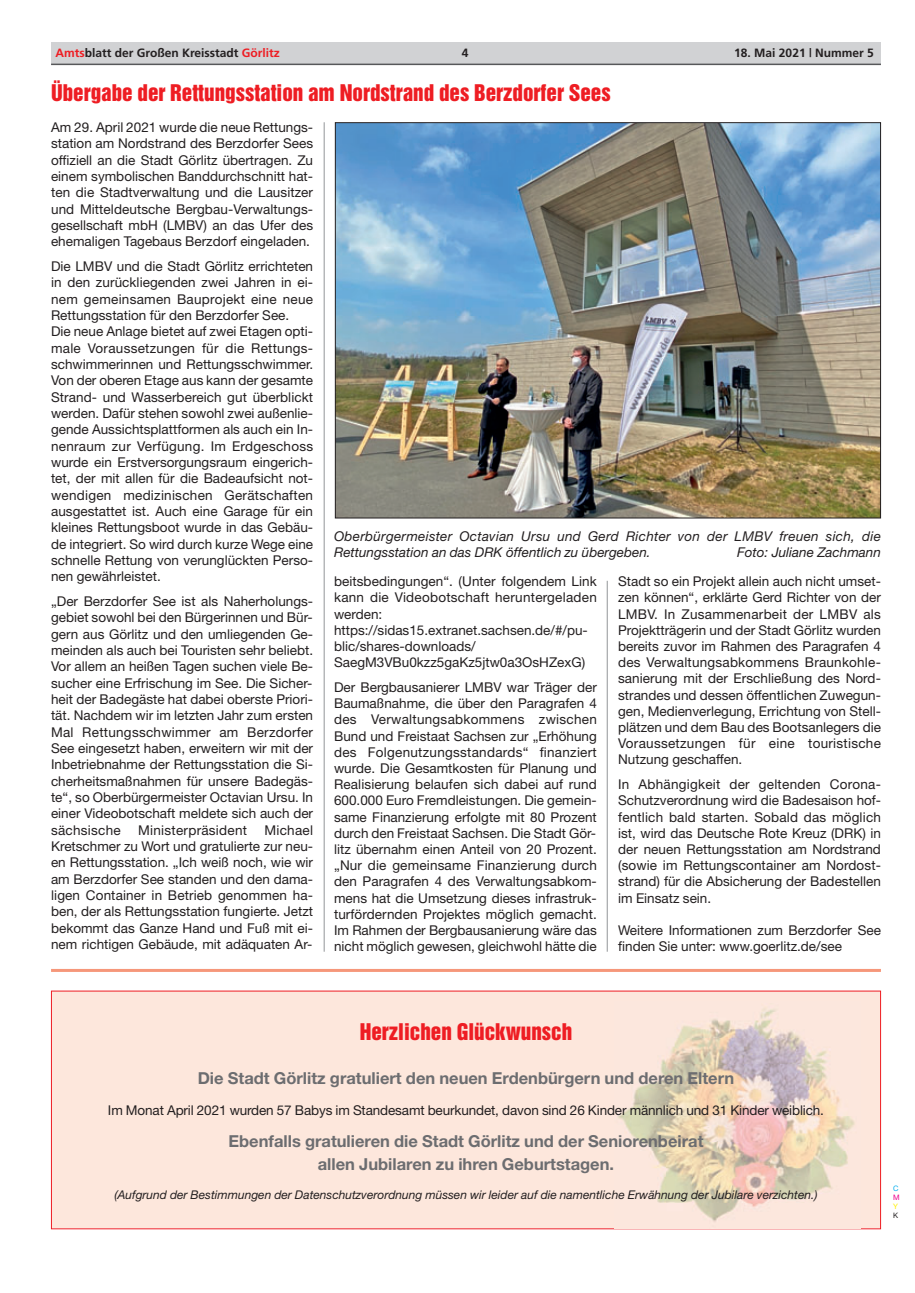
<style>
.page{position:relative;width:915px;height:1293px;background:#fff}
.page>*{position:absolute;margin:0;border:0;box-sizing:border-box;transform-origin:0 0}
.t1{font:21px "Helvetica Inserat";color:#ee1d23}
.t2{font:700 16.5px/23.1px "Helvetica Neue";color:#6c6d70;text-align:center}
.t3{font:13.5px/16.4px "Helvetica Neue";color:#231f20;text-align:justify}
.t4{font:italic 13.5px/16.2px "Helvetica Neue";letter-spacing:.02em;color:#231f20}
.t5{font:italic 13.5px "Helvetica Neue";color:#231f20}
.t6{font:13.5px "Helvetica Neue";letter-spacing:.02em;color:#231f20}
.t7{font:italic 12px "Helvetica Neue";color:#231f20}
.t8{font:700 12px "Frutiger";color:#231f20}
.t9{font:7.5px "Helvetica Neue";color:#00aeef}
.t10{font:7.5px "Helvetica Neue";color:#ed028c}
.t11{font:7.5px "Helvetica Neue";color:#fff101}
.t12{font:7.5px "Helvetica Neue";color:#231f20}
.s1{color:#ee1d23}
</style>
<div class="page">
<div style="left:51px;top:43px;width:829px;height:21px;background:#d1d2d4"></div>
<hr style="left:51px;top:64px;width:829px;height:1px;background:#57585a">
<img style="left:337px;top:124px;width:541px;height:392px">
<hr style="left:324px;top:122px;width:1px;height:829px;background:#939598">
<hr style="left:606px;top:581px;width:1px;height:370px;background:#939598">
<div style="left:52px;top:991px;width:827px;height:237px;background:#fde7dc"></div>
<img style="left:618px;top:1009px;width:237px;height:213px">
<hr style="left:51px;top:969px;width:829px;height:3px;background:#f6977a">
<p class="t8" style="left:55px;top:47px;width:226px"><span class="s1">Amts</span>blatt der Großen Kreisstadt <span class="s1">Görlitz</span></p>
<p class="t8" style="left:461px;top:47px;width:8px">4</p>
<p class="t8" style="left:734px;top:47px;width:141px">18. Mai 2021 | Nummer 5</p>
<h1 class="t1" style="left:51px;top:85px;width:561px">Übergabe der Rettungsstation am Nordstrand des Berzdorfer Sees</h1>
<p class="t3" style="left:51px;top:120px;width:263px">Am 29. April 2021 wurde die neue Rettungs&shy;station am Nordstrand des Berzdorfer Sees offiziell an die Stadt Görlitz übertragen. Zu einem symbolischen Banddurchschnitt hat&shy;ten die Stadtverwaltung und die Lausitzer und Mitteldeutsche Bergbau-Verwaltungs&shy;gesellschaft mbH (LMBV) an das Ufer des ehemaligen Tagebaus Berzdorf eingeladen.</p>
<p class="t3" style="left:51px;top:259px;width:263px;text-align:left">Die LMBV und die Stadt Görlitz errichteten in den zurückliegenden zwei Jahren in ei&shy;nem gemeinsamen Bauprojekt eine neue Rettungsstation für den Berzdorfer See.<br>Die neue Anlage bietet auf zwei Etagen opti&shy;male Voraussetzungen für die Rettungs&shy;schwimmerinnen und Rettungsschwimmer.<br>Von der oberen Etage aus kann der gesamte Strand- und Wasserbereich gut überblickt werden. Dafür stehen sowohl zwei außenlie&shy;gende Aussichtsplattformen als auch ein In&shy;nenraum zur Verfügung. Im Erdgeschoss wurde ein Erstversorgungsraum eingerich&shy;tet, der mit allen für die Badeaufsicht not&shy;wendigen medizinischen Gerätschaften ausgestattet ist. Auch eine Garage für ein kleines Rettungsboot wurde in das Gebäu&shy;de integriert. So wird durch kurze Wege eine schnelle Rettung von verunglückten Perso&shy;nen gewährleistet.</p>
<p class="t3" style="left:51px;top:594px;width:263px">„Der Berzdorfer See ist als Naherholungs&shy;gebiet sowohl bei den Bürgerinnen und Bür&shy;gern aus Görlitz und den umliegenden Ge&shy;meinden als auch bei Touristen sehr beliebt.<br>Vor allem an heißen Tagen suchen viele Be&shy;sucher eine Erfrischung im See. Die Sicher&shy;heit der Badegäste hat dabei oberste Priori&shy;tät. Nachdem wir im letzten Jahr zum ersten Mal Rettungsschwimmer am Berzdorfer See eingesetzt haben, erweitern wir mit der Inbetriebnahme der Rettungsstation die Si&shy;cherheitsmaßnahmen für unsere Badegäs&shy;te“, so Oberbürgermeister Octavian Ursu. In einer Videobotschaft meldete sich auch der sächsische</p>
<p class="t3" style="left:51px;top:823px;width:263px;text-indent:213px">Michael Kretschmer zu Wort und gratulierte zur neu&shy;en Rettungsstation. „Ich weiß noch, wie wir am Berzdorfer See standen und den dama&shy;ligen Container in Betrieb genommen ha&shy;ben, der als Rettungsstation fungierte. Jetzt bekommt das Ganze Hand und Fuß mit ei&shy;nem richtigen Gebäude, mit adäquaten Ar-</p>
<p class="t6" style="left:138px;top:825px;width:110px">Ministerpräsident</p>
<p class="t4" style="left:334px;top:529px;width:548px">Oberbürgermeister Octavian Ursu und Gerd Richter von der LMBV freuen sich, die<br>Rettungsstation an das DRK öffentlich zu übergeben.</p>
<p class="t5" style="left:736px;top:547px;width:145px">Foto: Juliane Zachmann</p>
<p class="t3" style="left:334px;top:575px;width:264px;text-align:left">beitsbedingungen“. (Unter folgendem Link kann die Videobotschaft heruntergeladen werden: https://sidas15.extranet.sachsen.de/#/pu&shy;blic/shares-downloads/ SaegM3VBu0kzz5gaKz5jtw0a3OsHZexG)</p>
<p class="t3" style="left:334px;top:680px;width:264px">Der Bergbausanierer LMBV war Träger der Baumaßnahme, die über den Paragrafen 4 des Verwaltungsabkommens zwischen Bund und Freistaat Sachsen zur „Erhöhung des Folgenutzungsstandards“ finanziert wurde. Die Gesamtkosten für Planung und Realisierung belaufen sich dabei auf rund 600.000 Euro Fremdleistungen. Die gemein&shy;same Finanzierung erfolgte mit 80 Prozent durch den Freistaat Sachsen. Die Stadt Gör&shy;litz übernahm einen Anteil von 20 Prozent. „Nur die gemeinsame Finanzierung durch den Paragrafen 4 des Verwaltungsabkom&shy;mens hat die Umsetzung dieses infrastruk&shy;turfördernden Projektes möglich gemacht.<br>Im Rahmen der Bergbausanierung wäre das nicht möglich gewesen, gleichwohl hätte die</p>
<p class="t3" style="left:618px;top:575px;width:264px">Stadt so ein Projekt allein auch nicht umset&shy;zen können“, erklärte Gerd Richter von der LMBV. In Zusammenarbeit der LMBV als Projektträgerin und der Stadt Görlitz wurden bereits zuvor im Rahmen des Paragrafen 4 des Verwaltungsabkommens Braunkohle&shy;sanierung mit der Erschließung des Nord&shy;strandes und dessen öffentlichen Zuwegun&shy;gen, Medienverlegung, Errichtung von Stell&shy;plätzen und dem Bau des Bootsanlegers die Voraussetzungen für eine touristische Nutzung geschaffen.</p>
<p class="t3" style="left:618px;top:777px;width:264px">In Abhängigkeit der geltenden Corona-Schutzverordnung wird die Badesaison hof&shy;fentlich bald starten. Sobald das möglich ist, wird das Deutsche Rote Kreuz (DRK) in der neuen Rettungsstation am Nordstrand (sowie im Rettungscontainer am Nordost&shy;strand) für die Absicherung der Badestellen im Einsatz sein.</p>
<p class="t3" style="left:618px;top:923px;width:264px">Weitere Informationen zum Berzdorfer See finden Sie unter: www.goerlitz.de/see</p>
<h1 class="t1" style="left:359px;top:1023px;width:214px">Herzlichen Glückwunsch</h1>
<p class="t2" style="left:198px;top:1067px;width:538px">Die Stadt Görlitz gratuliert den neuen Erdenbürgern und deren Eltern</p>
<p class="t3" style="left:108px;top:1103px;width:717px">Im Monat April 2021 wurden 57 Babys im Standesamt beurkundet, davon sind 26 Kinder männlich und 31 Kinder weiblich.</p>
<p class="t2" style="left:228px;top:1131px;width:476px">Ebenfalls gratulieren die Stadt Görlitz und der Seniorenbeirat allen Jubilaren zu ihren Geburtstagen.</p>
<p class="t7" style="left:114px;top:1190px;width:704px">(Aufgrund der Bestimmungen der Datenschutzverordnung müssen wir leider auf die namentliche Erwähnung der Jubilare verzichten.)</p>
<p class="t9" style="left:892px;top:1185px;width:7px">C</p>
<p class="t10" style="left:892px;top:1194px;width:8px">M</p>
<p class="t11" style="left:892px;top:1203px;width:6px">Y</p>
<p class="t12" style="left:892px;top:1212px;width:7px">K</p>
</div>
